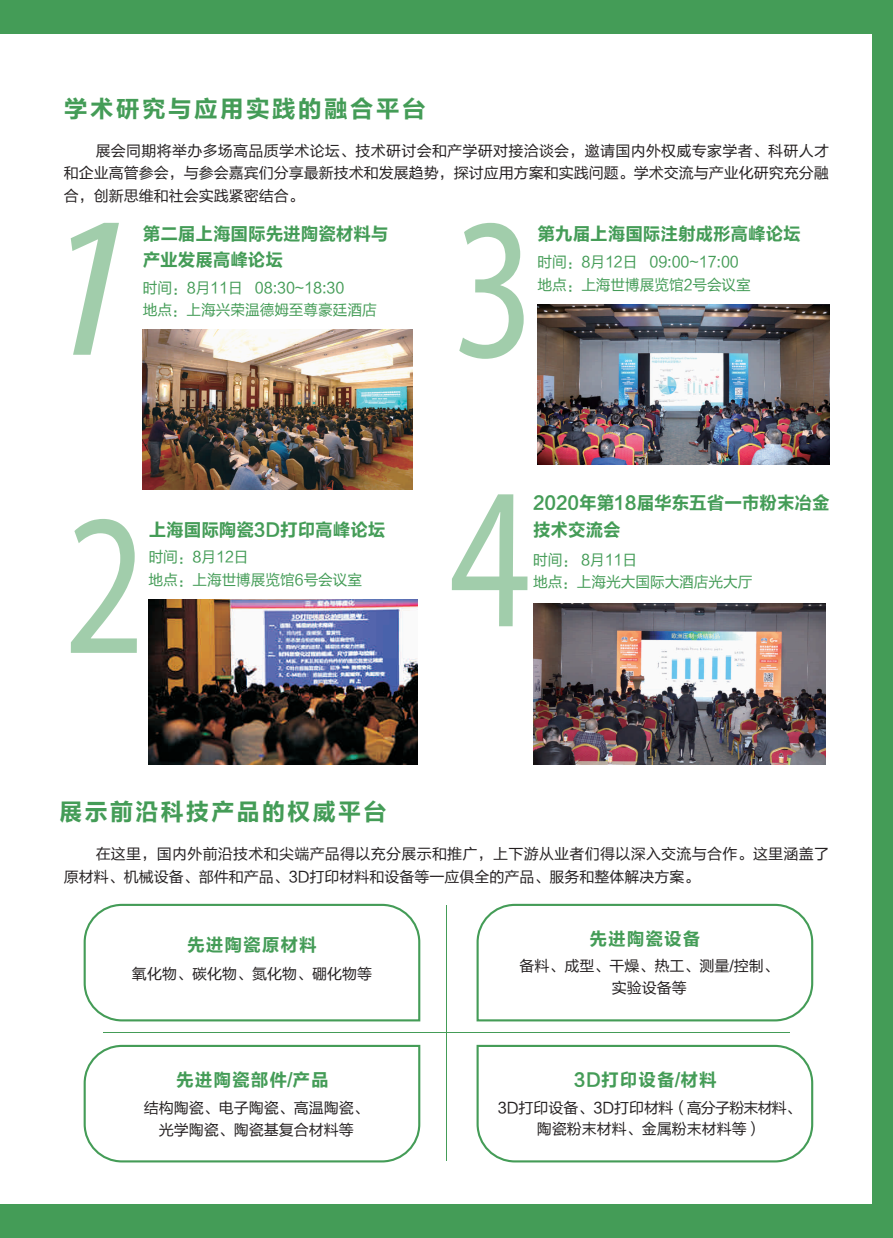
<style>
.page{position:relative;width:893px;height:1238px;background:#fff}
.page>*{position:absolute;margin:0;border:0;box-sizing:border-box;transform-origin:0 0}
.t1{font:semi-condensed 202.95px "Myriad Pro";color:rgb(68 156 87/.5);scale:.85 1}
.t2{font:24px "FZLTCHJW GB1 0";letter-spacing:.085em;color:#449c57}
.t3{font:18px/26.8px "FZLTCHJW GB1 0";letter-spacing:-.005em;color:#449c57}
.t4{font:18px "FZLTCHK GBK1 0";letter-spacing:.055em;color:#449c57}
.t5{font:15px/21.5px "FZLTHJW GB1 0";color:#231f20;text-align:center}
.t6{font:15px/22.4px "FZLTHJW GB1 0";letter-spacing:-.005em;color:#449c57}
.t7{font:15px/22.4px "FZLTHJW GB1 0";letter-spacing:.02em;color:#231f20}
</style>
<div class="page">
<div style="left:0;top:0;width:893px;height:1237px;background:#449c57"></div>
<div style="left:0;top:34px;width:872px;height:1169px;background:#fff"></div>
<svg style="left:83px;top:903px;width:338px;height:119px"></svg>
<svg style="left:83px;top:1044px;width:338px;height:119px"></svg>
<svg style="left:476px;top:903px;width:338px;height:119px"></svg>
<svg style="left:476px;top:1044px;width:338px;height:119px"></svg>
<hr style="left:446px;top:905px;width:1px;height:255px;background:#449c57">
<hr style="left:103px;top:1032px;width:687px;height:1px;background:#449c57">
<img style="left:538px;top:304px;width:291px;height:161px">
<img style="left:149px;top:599px;width:269px;height:165px">
<img style="left:143px;top:329px;width:269px;height:160px">
<svg style="left:71px;top:223px;width:48px;height:132px"></svg>
<img style="left:533px;top:604px;width:292px;height:160px">
<h2 class="t2" style="left:64px;top:96px;width:363px">学术研究与应用实践的融合平台</h2>
<p class="t5" style="left:64px;top:140px;width:767px;line-height:22.4px;text-align:justify;text-indent:32px">展会同期将举办多场高品质学术论坛、技术研讨会和产学研对接洽谈会，邀请国内外权威专家学者、科研人才和企业高管参会，与参会嘉宾们分享最新技术和发展趋势，探讨应用方案和实践问题。学术交流与产业化研究充分融合，创新思维和社会实践紧密结合。</p>
<p class="t3" style="left:143px;top:220px;width:247px">第二届上海国际先进陶瓷材料与产业发展高峰论坛</p>
<p class="t6" style="left:143px;top:277px;width:236px">时间：8月11日 08:30~18:30<br>地点：上海兴荣温德姆至尊豪廷酒店</p>
<h1 class="t1" style="left:64px;top:500px;width:99px">2</h1>
<p class="t3" style="left:149px;top:516px;width:238px">上海国际陶瓷3D打印高峰论坛</p>
<p class="t6" style="left:149px;top:546px;width:215px">时间：8月12日<br>地点：上海世博展览馆6号会议室</p>
<h2 class="t2" style="left:59px;top:798px;width:329px">展示前沿科技产品的权威平台</h2>
<h1 class="t1" style="left:453px;top:204px;width:99px">3</h1>
<p class="t3" style="left:538px;top:220px;width:265px">第九届上海国际注射成形高峰论坛</p>
<p class="t6" style="left:537px;top:251px;width:215px">时间：8月12日 09:00~17:00地点：上海世博展览馆2号会议室</p>
<h1 class="t1" style="left:449px;top:474px;width:99px">4</h1>
<p class="t3" style="left:533px;top:490px;width:298px">2020年第18届华东五省一市粉末冶金技术交流会</p>
<p class="t6" style="left:533px;top:548px;width:106px">时间： 8月11日</p>
<p class="t6" style="left:533px;top:571px;width:221px">地点：上海光大国际大酒店光大厅</p>
<p class="t7" style="left:64px;top:843px;width:767px;text-indent:32px">在这里，国内外前沿技术和尖端产品得以充分展示和推广，上下游从业者们得以深入交流与合作。这里涵盖了原材料、机械设备、部件和产品、3D打印材料和设备等一应俱全的产品、服务和整体解决方案。</p>
<p class="t4" style="left:187px;top:935px;width:131px">先进陶瓷原材料</p>
<p class="t5" style="left:132px;top:962px;width:241px">氧化物、碳化物、氮化物、硼化物等</p>
<p class="t4" style="left:176px;top:1069px;width:154px">先进陶瓷部件/产品</p>
<p class="t5" style="left:144px;top:1097px;width:226px">结构陶瓷、电子陶瓷、高温陶瓷、光学陶瓷、陶瓷基复合材料等</p>
<p class="t4" style="left:590px;top:929px;width:112px">先进陶瓷设备</p>
<p class="t5" style="left:519px;top:955px;width:261px">备料、成型、干燥、热工、测量/控制、实验设备等</p>
<p class="t4" style="left:574px;top:1069px;width:144px">3D打印设备/材料</p>
<p class="t5" style="left:498px;top:1097px;width:305px">3D打印设备、3D打印材料（高分子粉末材料、陶瓷粉末材料、金属粉末材料等）</p>
</div>
